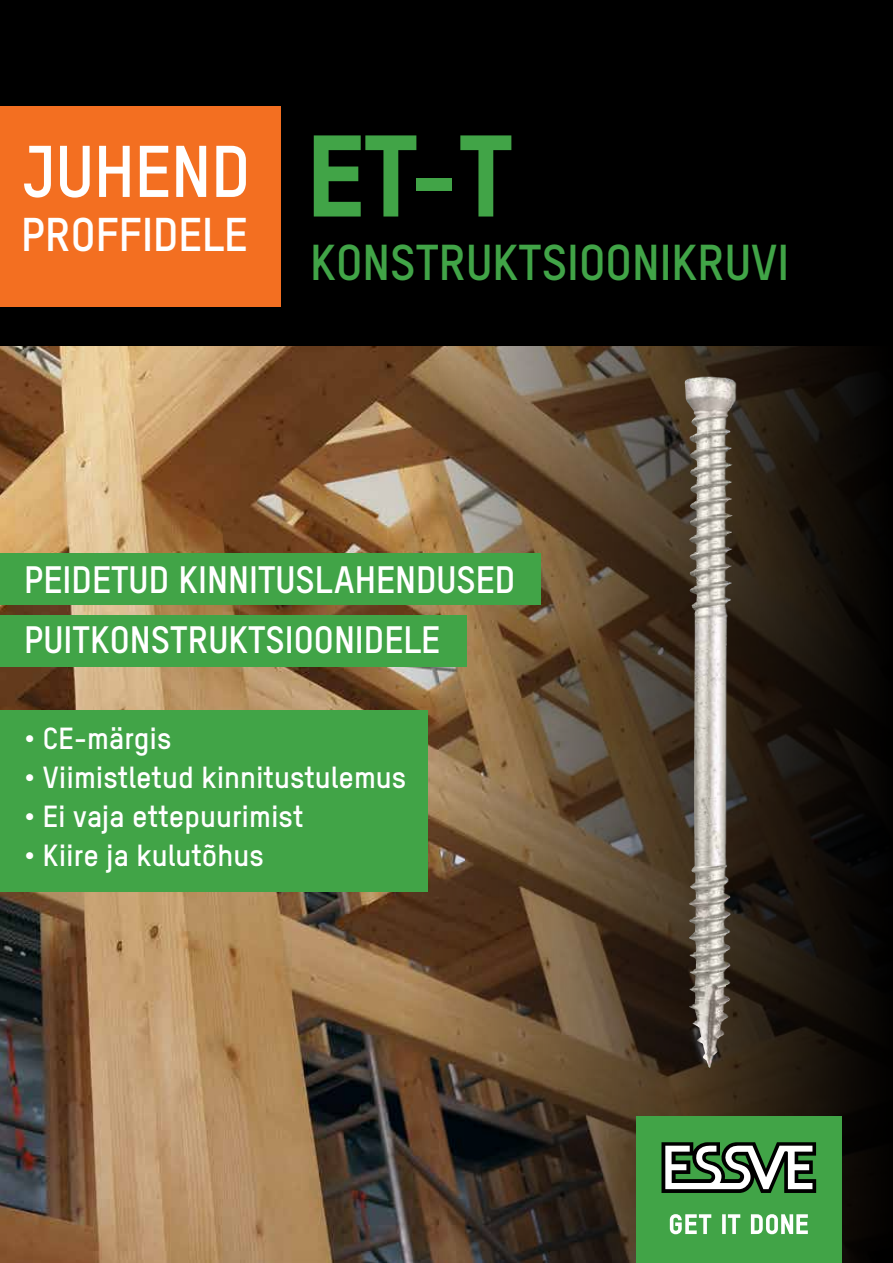
<style>
.page{position:relative;width:893px;height:1263px;background:#fff}
.page>*{position:absolute;margin:0;border:0;box-sizing:border-box;transform-origin:0 0}
.t1{font:800 113.85px "TSTAR";color:#41a447}
.t2{font:700 71.7px "TSTAR";color:#fff}
.t3{font:700 49.5px "TSTAR";color:#41a447}
.t4{font:700 46.5px "TSTAR";color:#fff}
.t5{font:700 37.5px/60px "TSTAR";color:#fff}
.t6{font:700 30px "TSTAR";color:#fff}
</style>
<div class="page">
<img style="left:0;top:345px;width:405px;height:918px">
<svg style="left:405px;top:345px;width:488px;height:918px;background:#4c3c2c"></svg>
<div style="left:0;top:0;width:893px;height:345px;background:#000"></div>
<div style="left:0;top:106px;width:280px;height:201px;background:#f36f21"></div>
<div style="left:636px;top:1116px;width:205px;height:147px;background:#41a447"></div>
<svg style="left:670px;top:1214px;width:138px;height:20px"></svg>
<svg style="left:661px;top:1142px;width:155px;height:51px"></svg>
<div style="left:0;top:554px;width:540px;height:51px;background:#41a447"></div>
<div style="left:0;top:710px;width:428px;height:181px;background:#41a447"></div>
<img style="left:685px;top:375px;width:25px;height:77px">
<div style="left:0;top:615px;width:467px;height:51px;background:#41a447"></div>
<h2 class="t2" style="left:23px;top:128px;width:228px">JUHEND</h2>
<h3 class="t4" style="left:21px;top:206px;width:228px">PROFFIDELE</h3>
<h1 class="t1" style="left:307px;top:106px;width:207px">ET-T</h1>
<h3 class="t3" style="left:310px;top:232px;width:481px">KONSTRUKTSIOONIKRUVI</h3>
<p class="t5" style="left:24px;top:549px;width:493px">PEIDETUD KINNITUSLAHENDUSED<br>PUITKONSTRUKTSIOONIDELE</p>
<p class="t6" style="left:24px;top:720px;width:149px">• CE-märgis</p>
<p class="t6" style="left:24px;top:759px;width:384px">• Viimistletud kinnitustulemus</p>
<p class="t6" style="left:24px;top:798px;width:281px">• Ei vaja ettepuurimist</p>
<p class="t6" style="left:24px;top:837px;width:241px">• Kiire ja kulutõhus</p>
</div>
